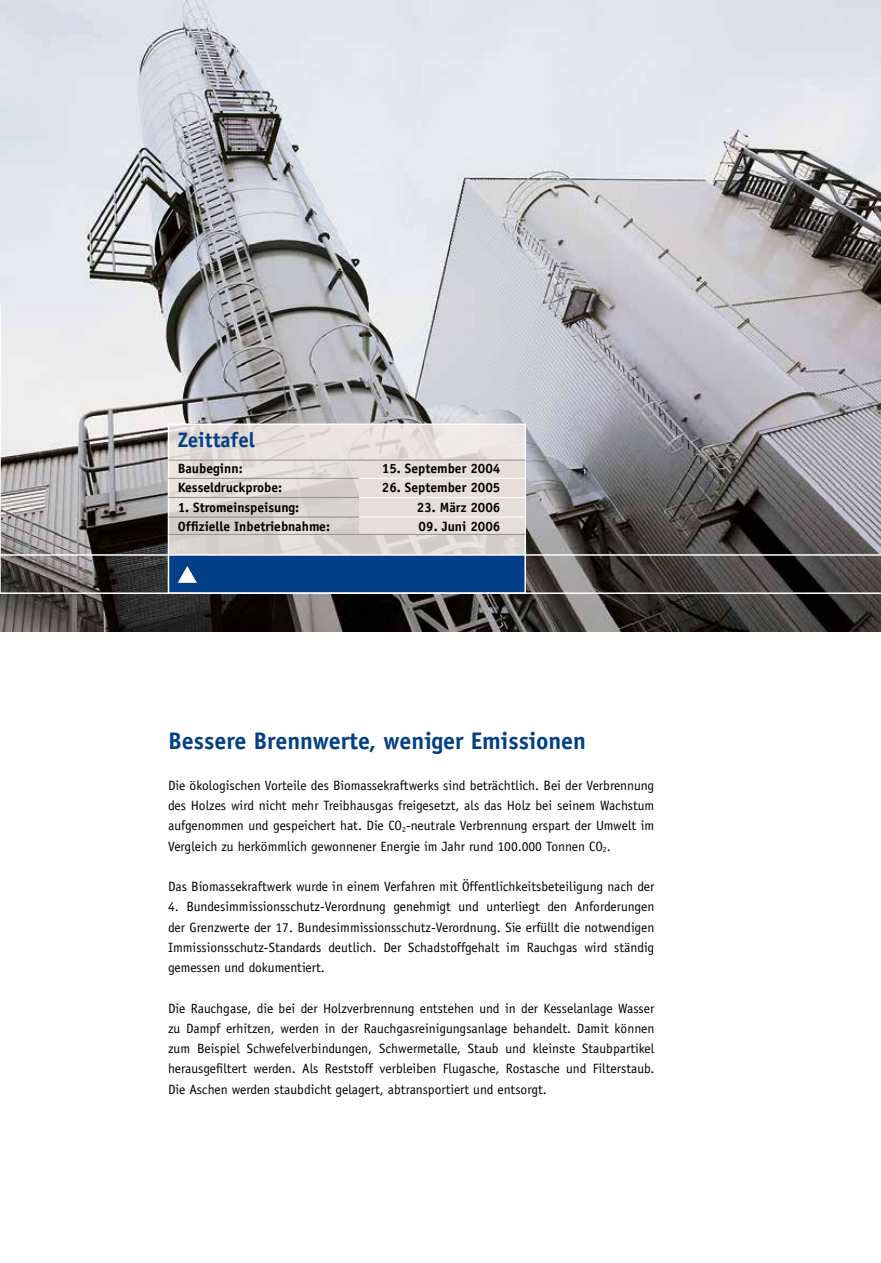
<style>
.page{position:relative;width:881px;height:1263px;background:#fff}
.page>*{position:absolute;margin:0;border:0;box-sizing:border-box;transform-origin:0 0}
.t1{font:700 24px "Officina Sans LT";color:#023f86}
.t2{font:700 21px "Officina Sans LT";color:#023f86}
.t3{font:13.5px/20.2px "Officina Sans LT";color:#000;text-align:justify}
.t4{font:700 13.5px "Officina Sans LT";color:#000}
</style>
<div class="page">
<img style="left:1px;top:0;width:879px;height:631px">
<img style="left:0;top:0;width:1px;height:631px">
<svg style="left:171px;top:426px;width:351px;height:128px"></svg>
<div style="left:169px;top:555px;width:356px;height:38px;background:#023f86"></div>
<div style="left:168px;top:423px;width:357px;height:171px;border:2px solid #fff"></div>
<hr style="left:168px;top:478px;width:191px;height:1px;background:#928e8c">
<hr style="left:168px;top:497px;width:191px;height:1px;background:#928e8c">
<hr style="left:168px;top:517px;width:191px;height:1px;background:#928e8c">
<svg style="left:178px;top:566px;width:19px;height:17px"></svg>
<div style="left:359px;top:460px;width:166px;height:74px;background:#e5deda"></div>
<svg style="left:0;top:304px;width:1px;height:288px"></svg>
<hr style="left:0;top:554px;width:880px;height:2px;background:#fff">
<hr style="left:0;top:592px;width:880px;height:2px;background:#fff">
<hr style="left:359px;top:478px;width:166px;height:1px;background:#fff">
<hr style="left:359px;top:497px;width:166px;height:1px;background:#fff">
<hr style="left:359px;top:517px;width:166px;height:1px;background:#fff">
<hr style="left:168px;top:460px;width:357px;height:1px;background:#928e8c">
<hr style="left:168px;top:534px;width:357px;height:1px;background:#928e8c">
<h2 class="t2" style="left:178px;top:427px;width:79px">Zeittafel</h2>
<p class="t4" style="left:178px;top:460px;width:66px">Baubeginn:</p>
<p class="t4" style="left:382px;top:460px;width:120px">15. September 2004</p>
<p class="t4" style="left:178px;top:479px;width:106px">Kesseldruckprobe:</p>
<p class="t4" style="left:382px;top:479px;width:120px">26. September 2005</p>
<p class="t4" style="left:178px;top:498px;width:123px">1. Stromeinspeisung:</p>
<p class="t4" style="left:416px;top:498px;width:85px">23. März 2006</p>
<p class="t4" style="left:178px;top:518px;width:154px">Offizielle Inbetriebnahme:</p>
<p class="t4" style="left:418px;top:518px;width:83px">09. Juni 2006</p>
<h1 class="t1" style="left:168px;top:726px;width:419px">Bessere Brennwerte, weniger Emissionen</h1>
<p class="t3" style="left:168px;top:775px;width:487px">Die ökologischen Vorteile des Biomassekraftwerks sind beträchtlich. Bei der Verbrennung des Holzes wird nicht mehr Treibhausgas freigesetzt, als das Holz bei seinem Wachstum aufgenommen und gespeichert hat. Die CO<sub>2</sub>-neutrale Verbrennung erspart der Umwelt im Vergleich zu herkömmlich gewonnener Energie im Jahr rund 100.000 Tonnen CO<sub>2</sub>.</p>
<p class="t3" style="left:168px;top:876px;width:487px">Das Biomassekraftwerk wurde in einem Verfahren mit Öffentlichkeitsbeteiligung nach der</p>
<p class="t3" style="left:168px;top:897px;width:487px">4. Bundesimmissionsschutz-Verordnung genehmigt und unterliegt den Anforderungen der Grenzwerte der 17. Bundesimmissionsschutz-Verordnung. Sie erfüllt die notwendigen Immissionsschutz-Standards deutlich. Der Schadstoffgehalt im Rauchgas wird ständig gemessen und dokumentiert.</p>
<p class="t3" style="left:168px;top:998px;width:487px">Die Rauchgase, die bei der Holzverbrennung entstehen und in der Kesselanlage Wasser zu Dampf erhitzen, werden in der Rauchgasreinigungsanlage behandelt. Damit können zum Beispiel Schwefelverbindungen, Schwermetalle, Staub und kleinste Staubpartikel herausgefiltert werden. Als Reststoff verbleiben Flugasche, Rostasche und Filterstaub.<br>Die Aschen werden staubdicht gelagert, abtransportiert und entsorgt.</p>
</div>
